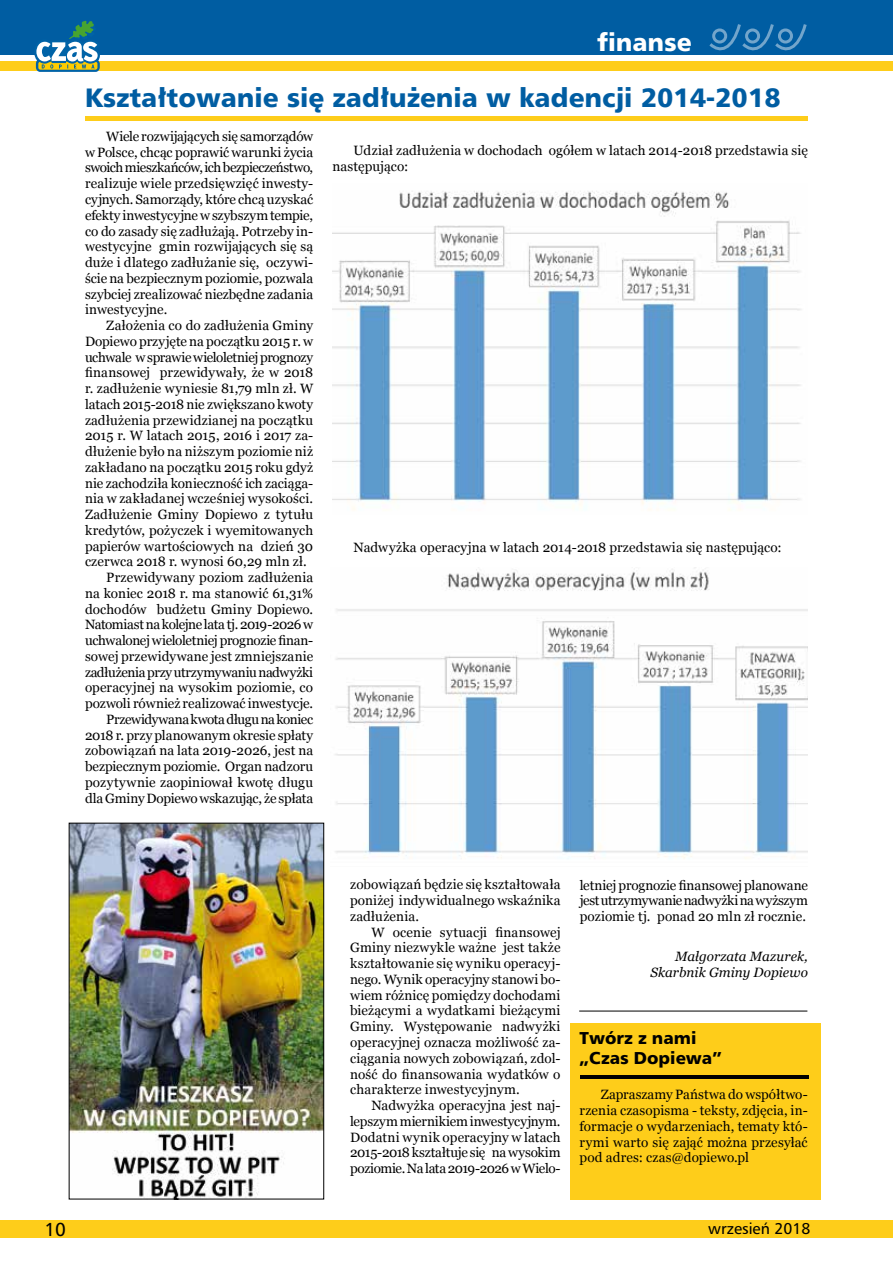
<style>
.page{position:relative;width:893px;height:1263px;background:#fff}
.page>*{position:absolute;margin:0;border:0;box-sizing:border-box;transform-origin:0 0}
.t1{font:25.5px "Humnst 777 Blk PL";color:#005da2}
.t2{font:24px "Humnst 777 Blk PL";color:#fff}
.t3{font:18px "Humnst 777 PL";color:#000}
.t4{font:16.5px/19.8px "Humnst 777 Blk PL";color:#000}
.t5{font:15px "Humnst 777 PL";color:#000}
.t6{font:13.5px/15.8px "Georgia";color:#000;text-align:justify}
.t7{font:13.5px "Georgia";letter-spacing:-.025em;color:#000}
.t8{font:italic 13.5px/15.8px "Georgia";color:#000;text-align:right}
.t9{font:13.5px "Georgia";letter-spacing:-.03em;color:#000}
.t10{font:13.5px "Georgia";letter-spacing:-.035em;color:#000}
.t11{font:13.5px "Georgia";letter-spacing:-.02em;color:#000}
</style>
<div class="page">
<div style="left:0;top:0;width:893px;height:55px;background:#005da2"></div>
<svg style="left:709px;top:24px;width:98px;height:26px"></svg>
<hr style="left:85px;top:116px;width:723px;height:4px;background:#fecd1a">
<img style="left:332px;top:191px;width:469px;height:319px">
<img style="left:335px;top:567px;width:473px;height:292px">
<img style="left:71px;top:825px;width:251px;height:372px">
<div style="left:69px;top:823px;width:255px;height:376px;border:1px solid #000"></div>
<div style="left:570px;top:1023px;width:251px;height:176px;background:#fecd1a"></div>
<hr style="left:581px;top:1075px;width:228px;height:4px;background:#000">
<hr style="left:579px;top:1011px;width:228px;height:1px;background:#000">
<div style="left:0;top:1220px;width:893px;height:17px;background:#fecd1a"></div>
<div style="left:0;top:61px;width:893px;height:9px;background:#fecd1a"></div>
<svg style="left:34px;top:21px;width:68px;height:51px"></svg>
<h2 class="t2" style="left:597px;top:26px;width:96px">finanse</h2>
<h1 class="t1" style="left:85px;top:80px;width:697px">Kształtowanie się zadłużenia w kadencji 2014-2018</h1>
<p class="t6" style="left:85px;top:129px;width:230px;text-indent:21px">Wiele rozwijających się samorządów w Polsce, chcąc poprawić warunki życia swoich mieszkańców, ich bezpieczeństwo, realizuje wiele przedsięwzięć inwesty&shy;cyjnych. Samorządy, które chcą uzyskać efekty inwestycyjne w szybszym tempie, co do zasady się zadłużają. Potrzeby in&shy;westycyjne gmin rozwijających się są duże i dlatego zadłużanie się, oczywi&shy;ście na bezpiecznym poziomie, pozwala szybciej zrealizować niezbędne zadania inwestycyjne.</p>
<p class="t6" style="left:106px;top:318px;width:208px">Założenia co do zadłużenia Gminy</p>
<p class="t6" style="left:85px;top:334px;width:230px">Dopiewo przyjęte na początku 2015 r. w</p>
<p class="t9" style="left:85px;top:349px;width:230px">uchwale w sprawie wieloletniej prognozy</p>
<p class="t6" style="left:85px;top:365px;width:230px">finansowej przewidywały, że w 2018</p>
<p class="t6" style="left:85px;top:381px;width:230px">r. zadłużenie wyniesie 81,79 mln zł. W</p>
<p class="t6" style="left:85px;top:397px;width:230px">latach 2015-2018 nie zwiększano kwoty</p>
<p class="t6" style="left:85px;top:412px;width:230px">zadłużenia przewidzianej na początku</p>
<p class="t6" style="left:85px;top:428px;width:230px">2015 r. W latach 2015, 2016 i 2017 za-</p>
<p class="t6" style="left:85px;top:444px;width:230px">dłużenie było na niższym poziomie niż</p>
<p class="t6" style="left:85px;top:460px;width:230px">zakładano na początku 2015 roku gdyż</p>
<p class="t6" style="left:85px;top:475px;width:230px">nie zachodziła konieczność ich zaciąga-</p>
<p class="t6" style="left:85px;top:491px;width:230px">nia w zakładanej wcześniej wysokości.</p>
<p class="t6" style="left:85px;top:507px;width:230px">Zadłużenie Gminy Dopiewo z tytułu</p>
<p class="t6" style="left:85px;top:523px;width:230px">kredytów, pożyczek i wyemitowanych</p>
<p class="t6" style="left:85px;top:538px;width:230px">papierów wartościowych na dzień 30</p>
<p class="t6" style="left:85px;top:554px;width:223px">czerwca 2018 r. wynosi 60,29 mln zł.</p>
<p class="t6" style="left:106px;top:570px;width:208px">Przewidywany poziom zadłużenia</p>
<p class="t6" style="left:85px;top:586px;width:230px">na koniec 2018 r. ma stanowić 61,31%</p>
<p class="t6" style="left:85px;top:601px;width:230px">dochodów budżetu Gminy Dopiewo.</p>
<p class="t10" style="left:85px;top:617px;width:230px">Natomiast na kolejne lata tj. 2019-2026 w</p>
<p class="t7" style="left:85px;top:632px;width:230px">uchwalonej wieloletniej prognozie finan-</p>
<p class="t6" style="left:85px;top:649px;width:230px">sowej przewidywane jest zmniejszanie</p>
<p class="t11" style="left:85px;top:664px;width:230px">zadłużenia przy utrzymywaniu nadwyżki</p>
<p class="t6" style="left:85px;top:680px;width:230px">operacyjnej na wysokim poziomie, co</p>
<p class="t6" style="left:85px;top:696px;width:230px">pozwoli również realizować inwestycje.</p>
<p class="t7" style="left:106px;top:711px;width:208px">Przewidywana kwota długu na koniec</p>
<p class="t6" style="left:85px;top:727px;width:230px">2018 r. przy planowanym okresie spłaty</p>
<p class="t6" style="left:85px;top:743px;width:230px">zobowiązań na lata 2019-2026, jest na</p>
<p class="t6" style="left:85px;top:759px;width:230px">bezpiecznym poziomie. Organ nadzoru</p>
<p class="t6" style="left:85px;top:775px;width:230px">pozytywnie zaopiniował kwotę długu</p>
<p class="t6" style="left:85px;top:790px;width:230px">dla Gminy Dopiewo wskazując, że spłata</p>
<p class="t6" style="left:332px;top:143px;width:477px;text-indent:21px">Udział zadłużenia w dochodach ogółem w latach 2014-2018 przedstawia się następująco:</p>
<p class="t6" style="left:354px;top:540px;width:430px">Nadwyżka operacyjna w latach 2014-2018 przedstawia się następująco:</p>
<p class="t6" style="left:350px;top:877px;width:212px">zobowiązań będzie się kształtowała poniżej indywidualnego wskaźnika zadłużenia.</p>
<p class="t6" style="left:350px;top:924px;width:212px;text-indent:21px">W ocenie sytuacji finansowej Gminy niezwykle ważne jest także kształtowanie się wyniku operacyj&shy;nego. Wynik operacyjny stanowi bo&shy;wiem różnicę pomiędzy dochodami bieżącymi a wydatkami bieżącymi Gminy. Występowanie nadwyżki operacyjnej oznacza możliwość za&shy;ciągania nowych zobowiązań, zdol&shy;ność do finansowania wydatków o charakterze inwestycyjnym.</p>
<p class="t6" style="left:350px;top:1098px;width:212px;text-indent:21px">Nadwyżka operacyjna jest naj&shy;lepszym miernikiem inwestycyjnym.<br>Dodatni wynik operacyjny w latach 2015-2018 kształtuje się na wysokim poziomie. Na lata 2019-2026 w Wielo-</p>
<p class="t6" style="left:580px;top:877px;width:230px">letniej prognozie finansowej planowane jest utrzymywanie nadwyżki na wyższym poziomie tj. ponad 20 mln zł rocznie.</p>
<p class="t8" style="left:650px;top:948px;width:159px">Małgorzata Mazurek,<br>Skarbnik Gminy Dopiewo</p>
<p class="t4" style="left:580px;top:1027px;width:144px">Twórz z nami „Czas Dopiewa”</p>
<p class="t6" style="left:580px;top:1087px;width:230px;text-indent:21px">Zapraszamy Państwa do współtwo&shy;rzenia czasopisma - teksty, zdjęcia, in&shy;formacje o wydarzeniach, tematy któ&shy;rymi warto się zająć można przesyłać pod adres: czas@dopiewo.pl</p>
<h3 class="t3" style="left:44px;top:1217px;width:23px">10</h3>
<p class="t5" style="left:708px;top:1219px;width:104px">wrzesień 2018</p>
</div>
